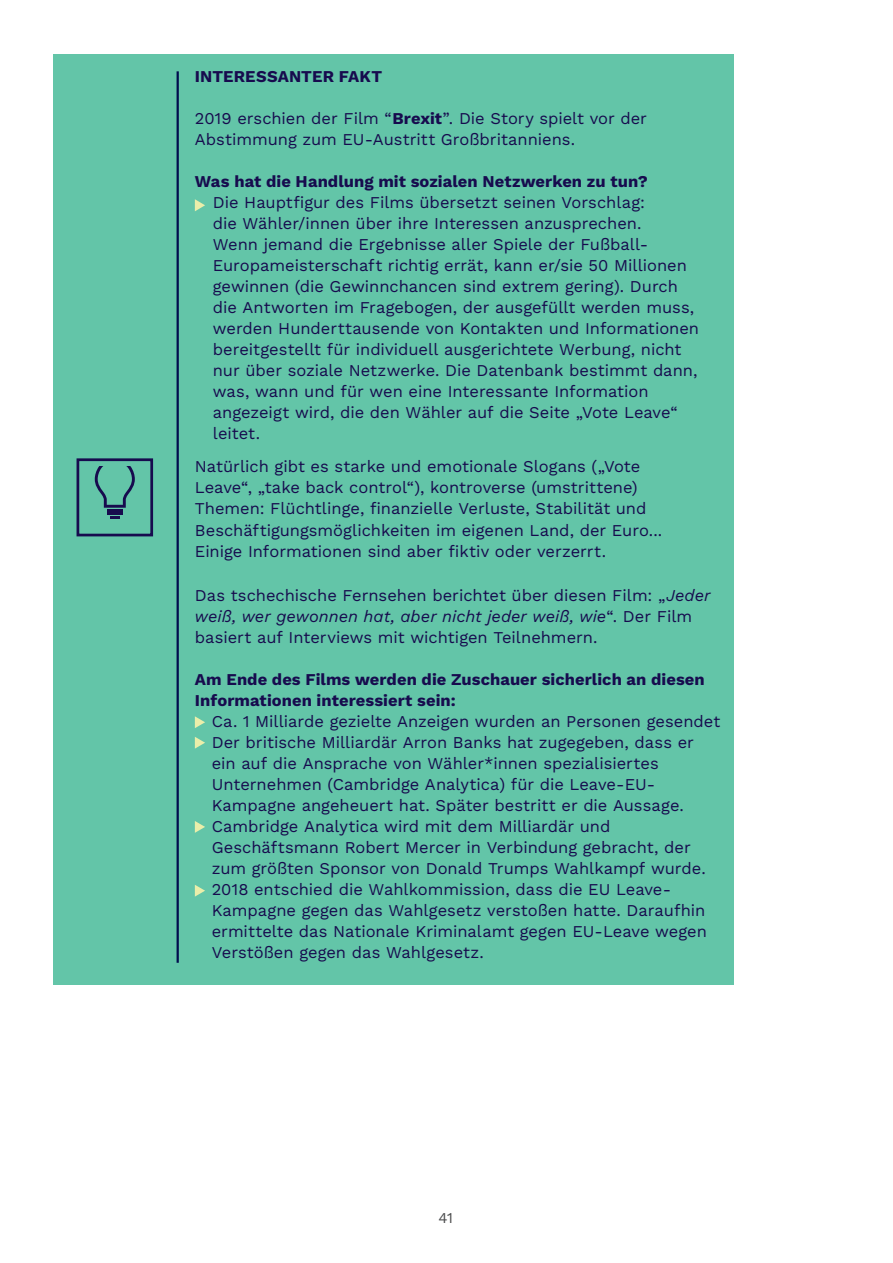
<style>
.page{position:relative;width:893px;height:1263px;background:#fff}
.page>*{position:absolute;margin:0;border:0;box-sizing:border-box;transform-origin:0 0}
.t1{font:16.5px/21px "Work Sans";color:#170b4e}
.t2{font:700 16.5px/21px "Work Sans";letter-spacing:.005em;color:#170b4e}
.t3{font:15px "Work Sans";color:#4b4c4d}
.s1{font-weight:700}
.s2{font-style:italic}
</style>
<div class="page">
<div style="left:53px;top:54px;width:681px;height:930px;background:#63c5a8"></div>
<div style="left:77px;top:458px;width:76px;height:78px;border:3px solid #170b4e"></div>
<svg style="left:95px;top:467px;width:40px;height:52px"></svg>
<hr style="left:177px;top:71px;width:2px;height:892px;background:#000d4e">
<svg style="left:195px;top:199px;width:10px;height:12px"></svg>
<svg style="left:195px;top:716px;width:10px;height:12px"></svg>
<svg style="left:195px;top:737px;width:10px;height:12px"></svg>
<svg style="left:195px;top:821px;width:10px;height:12px"></svg>
<svg style="left:195px;top:885px;width:10px;height:12px"></svg>
<p class="t2" style="left:195px;top:65px;width:189px">INTERESSANTER FAKT</p>
<p class="t1" style="left:195px;top:107px;width:454px">2019 erschien der Film “<span class="s1">Brexit</span>”. Die Story spielt vor der<br>Abstimmung zum EU-Austritt Großbritanniens.</p>
<p class="t2" style="left:195px;top:170px;width:454px">Was hat die Handlung mit sozialen Netzwerken zu tun?</p>
<p class="t1" style="left:213px;top:191px;width:488px">Die Hauptfigur des Films übersetzt seinen Vorschlag:<br>die Wähler/innen über ihre Interessen anzusprechen.<br>Wenn jemand die Ergebnisse aller Spiele der Fußball-Europameisterschaft richtig errät, kann er/sie 50 Millionen gewinnen (die Gewinnchancen sind extrem gering). Durch die Antworten im Fragebogen, der ausgefüllt werden muss, werden Hunderttausende von Kontakten und Informationen bereitgestellt für individuell ausgerichtete Werbung, nicht nur über soziale Netzwerke. Die Datenbank bestimmt dann, was, wann und für wen eine Interessante Information angezeigt wird, die den Wähler auf die Seite „Vote Leave“ leitet.</p>
<p class="t1" style="left:195px;top:456px;width:469px">Natürlich gibt es starke und emotionale Slogans („Vote Leave“, „take back control“), kontroverse (umstrittene)<br>Themen: Flüchtlinge, finanzielle Verluste, Stabilität und Beschäftigungsmöglichkeiten im eigenen Land, der Euro...<br>Einige Informationen sind aber fiktiv oder verzerrt.</p>
<p class="t1" style="left:195px;top:584px;width:517px">Das tschechische Fernsehen berichtet über diesen Film: „<span class="s2">Jeder weiß, wer gewonnen hat, aber nicht jeder weiß, wie</span>“. Der Film basiert auf Interviews mit wichtigen Teilnehmern.</p>
<p class="t2" style="left:195px;top:668px;width:511px">Am Ende des Films werden die Zuschauer sicherlich an diesen<br>Informationen interessiert sein:</p>
<p class="t1" style="left:212px;top:710px;width:510px">Ca. 1 Milliarde gezielte Anzeigen wurden an Personen gesendet</p>
<p class="t1" style="left:212px;top:731px;width:484px">Der britische Milliardär Arron Banks hat zugegeben, dass er ein auf die Ansprache von Wähler*innen spezialisiertes Unternehmen (Cambridge Analytica) für die Leave-EU-Kampagne angeheuert hat. Später bestritt er die Aussage.</p>
<p class="t1" style="left:212px;top:815px;width:496px">Cambridge Analytica wird mit dem Milliardär und<br>Geschäftsmann Robert Mercer in Verbindung gebracht, der zum größten Sponsor von Donald Trumps Wahlkampf wurde.</p>
<p class="t1" style="left:212px;top:878px;width:497px">2018 entschied die Wahlkommission, dass die EU Leave-Kampagne gegen das Wahlgesetz verstoßen hatte. Daraufhin ermittelte das Nationale Kriminalamt gegen EU-Leave wegen Verstößen gegen das Wahlgesetz.</p>
<p class="t3" style="left:438px;top:1206px;width:16px">41</p>
</div>
